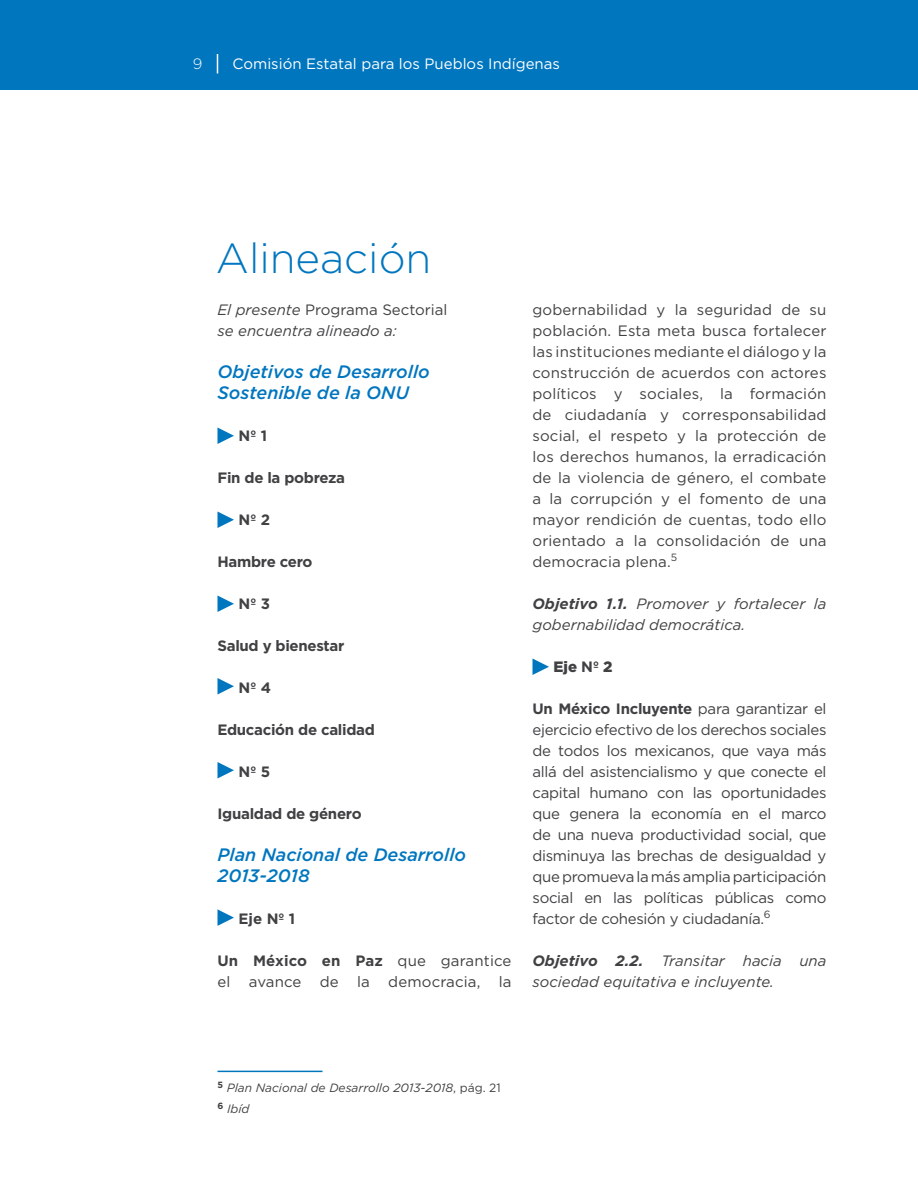
<style>
.page{position:relative;width:918px;height:1188px;background:#fff}
.page>*{position:absolute;margin:0;border:0;box-sizing:border-box;transform-origin:0 0}
.t1{font:300 42px "Gotham";color:#0076bf}
.t2{font:italic 500 18px/21px "Gotham";color:#0076bf}
.t3{font:15px/21px "Gotham";letter-spacing:.01em;color:#414042;text-align:justify}
.t4{font:italic 15px/21px "Gotham";color:#414042}
.t5{font:700 15px "Gotham";letter-spacing:-.02em;color:#414042}
.t6{font:15px "Gotham";color:#fff}
.t7{font:900 15px "Gotham";color:#414042}
.t8{font:300 15px "Gotham";color:#fff}
.t9{font:italic 12px/21px "Gotham";color:#414042}
.s1{font-style:normal}
.s2{font-weight:700}
</style>
<div class="page">
<div style="left:0;top:0;width:918px;height:90px;background:#0076bf"></div>
<svg style="left:217px;top:54px;width:1px;height:20px"></svg>
<svg style="left:218px;top:909px;width:16px;height:17px"></svg>
<svg style="left:218px;top:428px;width:16px;height:16px"></svg>
<svg style="left:218px;top:596px;width:16px;height:16px"></svg>
<svg style="left:218px;top:512px;width:16px;height:16px"></svg>
<svg style="left:218px;top:678px;width:16px;height:16px"></svg>
<svg style="left:218px;top:762px;width:16px;height:16px"></svg>
<svg style="left:532px;top:658px;width:17px;height:17px"></svg>
<hr style="left:218px;top:1071px;width:104px;height:1px;background:#0076bf">
<p class="t8" style="left:193px;top:54px;width:11px">9</p>
<p class="t6" style="left:232px;top:54px;width:329px">Comisión Estatal para los Pueblos Indígenas</p>
<h1 class="t1" style="left:216px;top:232px;width:217px">Alineación</h1>
<p class="t4" style="left:218px;top:299px;width:232px">El presente <span class="s1">Programa Sectorial </span>se encuentra alineado a:</p>
<p class="t2" style="left:218px;top:361px;width:214px">Objetivos de Desarrollo<br>Sostenible de la ONU</p>
<p class="t5" style="left:238px;top:426px;width:30px">Nº 1</p>
<p class="t5" style="left:218px;top:468px;width:129px">Fin de la pobreza</p>
<p class="t5" style="left:238px;top:510px;width:33px">Nº 2</p>
<p class="t5" style="left:218px;top:552px;width:96px">Hambre cero</p>
<p class="t5" style="left:238px;top:594px;width:33px">Nº 3</p>
<p class="t5" style="left:218px;top:636px;width:128px">Salud y bienestar</p>
<p class="t5" style="left:238px;top:678px;width:34px">Nº 4</p>
<p class="t5" style="left:218px;top:720px;width:159px">Educación de calidad</p>
<p class="t5" style="left:238px;top:762px;width:33px">Nº 5</p>
<p class="t5" style="left:218px;top:804px;width:146px">Igualdad de género</p>
<p class="t2" style="left:218px;top:844px;width:250px">Plan Nacional de Desarrollo<br>2013-2018</p>
<p class="t5" style="left:238px;top:909px;width:58px">Eje Nº 1</p>
<p class="t3" style="left:218px;top:950px;width:296px"><span class="s2">Un México en Paz</span> que garantice el avance de la democracia, la</p>
<p class="t3" style="left:532px;top:299px;width:296px">gobernabilidad y la seguridad de su población. Esta meta busca fortalecer las instituciones mediante el diálogo y la construcción de acuerdos con actores políticos y sociales, la formación de ciudadanía y corresponsabilidad social, el respeto y la protección de los derechos humanos, la erradicación de la violencia de género, el combate a la corrupción y el fomento de una mayor rendición de cuentas, todo ello orientado a la consolidación de una democracia plena.<sup>5</sup></p>
<p class="t4" style="left:532px;top:593px;width:296px"><span class="s2">Objetivo 1.1.</span> Promover y fortalecer la gobernabilidad democrática.</p>
<p class="t7" style="left:554px;top:656px;width:60px">Eje <span class="s2">Nº</span> 2</p>
<p class="t3" style="left:532px;top:698px;width:296px"><span class="s2">Un México Incluyente</span> para garantizar el ejercicio efectivo de los derechos sociales de todos los mexicanos, que vaya más allá del asistencialismo y que conecte el capital humano con las oportunidades que genera la economía en el marco de una nueva productividad social, que disminuya las brechas de desigualdad y que promueva la más amplia participación social en las políticas públicas como factor de cohesión y ciudadanía.<sup>6</sup></p>
<p class="t4" style="left:532px;top:950px;width:295px"><span class="s2">Objetivo 2.2.</span> Transitar hacia una sociedad equitativa e incluyente.</p>
<p class="t9" style="left:218px;top:1077px;width:285px"><sup>5</sup> Plan Nacional de Desarrollo 2013-2018<span class="s1">, pág. 21<br></span><sup>6</sup> Ibíd</p>
</div>
